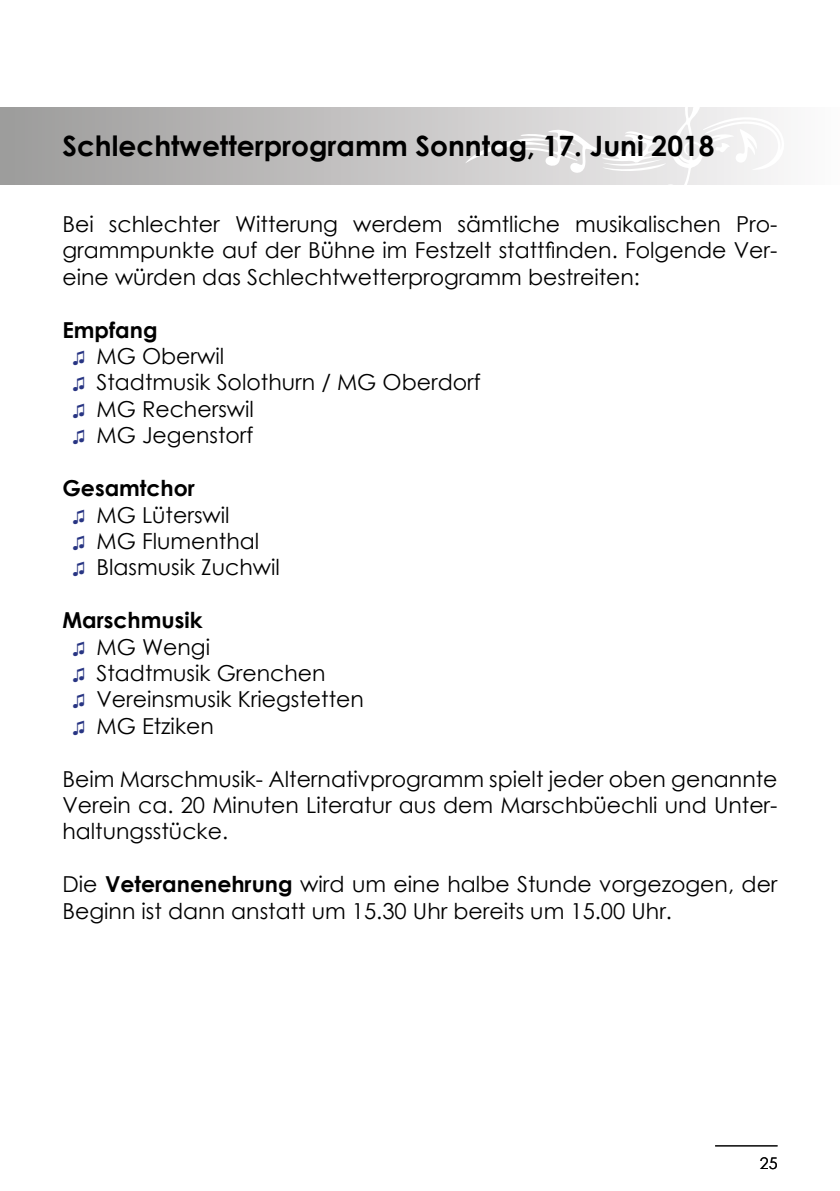
<style>
.page{position:relative;width:840px;height:1191px;background:#fff}
.page>*{position:absolute;margin:0;border:0;box-sizing:border-box;transform-origin:0 0}
.t1{font:700 28px "Century Gothic";color:#000}
.t2{font:22px/26.4px "Century Gothic";color:#000}
.t3{font:16px "Century Gothic";color:#000}
.s1{font-weight:700}
.s2{font-family:"Arial";font-size:18px;color:#283583}
</style>
<div class="page">
<hr style="left:714px;top:1145px;width:63px;height:1px;background:#000">
<svg style="left:1px;top:108px;width:463px;height:76px;background:#b5b4b4"></svg>
<svg style="left:464px;top:107px;width:314px;height:78px"></svg>
<p class="t1" style="left:62px;top:125px;width:53px">Titel</p>
<p class="t1" style="left:62px;top:125px;width:653px">Schlechtwetterprogramm Sonntag, 17. Juni 2018</p>
<p class="t2" style="left:62px;top:210px;width:716px;text-align:justify">Bei schlechter Witterung werdem sämtliche musikalischen Pro&shy;grammpunkte auf der Bühne im Festzelt stattfinden. Folgende Ver&shy;eine würden das Schlechtwetterprogramm bestreiten:</p>
<p class="t2" style="left:72px;top:316px;width:409px;text-indent:-10px"><span class="s1">Empfang<br></span><span class="s2">♫</span> MG Oberwil<br><span class="s2">♫</span> Stadtmusik Solothurn / MG Oberdorf <span class="s2">♫</span> MG Recherswil<br><span class="s2">♫</span> MG Jegenstorf</p>
<p class="t2" style="left:72px;top:474px;width:209px;text-indent:-10px"><span class="s1">Gesamtchor<br></span><span class="s2">♫</span> MG Lüterswil<br><span class="s2">♫</span> MG Flumenthal<br><span class="s2">♫</span> Blasmusik Zuchwil</p>
<p class="t2" style="left:72px;top:606px;width:293px;text-indent:-10px"><span class="s1">Marschmusik<br></span><span class="s2">♫</span> MG Wengi<br><span class="s2">♫</span> Stadtmusik Grenchen<br><span class="s2">♫</span> Vereinsmusik Kriegstetten <span class="s2">♫</span> MG Etziken</p>
<p class="t2" style="left:62px;top:765px;width:716px;text-align:justify">Beim Marschmusik- Alternativprogramm spielt jeder oben genannte Verein ca. 20 Minuten Literatur aus dem Marschbüechli und Unter&shy;haltungsstücke.</p>
<p class="t2" style="left:62px;top:870px;width:716px">Die <span class="s1">Veteranenehrung</span> wird um eine halbe Stunde vorgezogen, der<br>Beginn ist dann anstatt um 15.30 Uhr bereits um 15.00 Uhr.</p>
<p class="t3" style="left:759px;top:1152px;width:19px">25</p>
</div>
